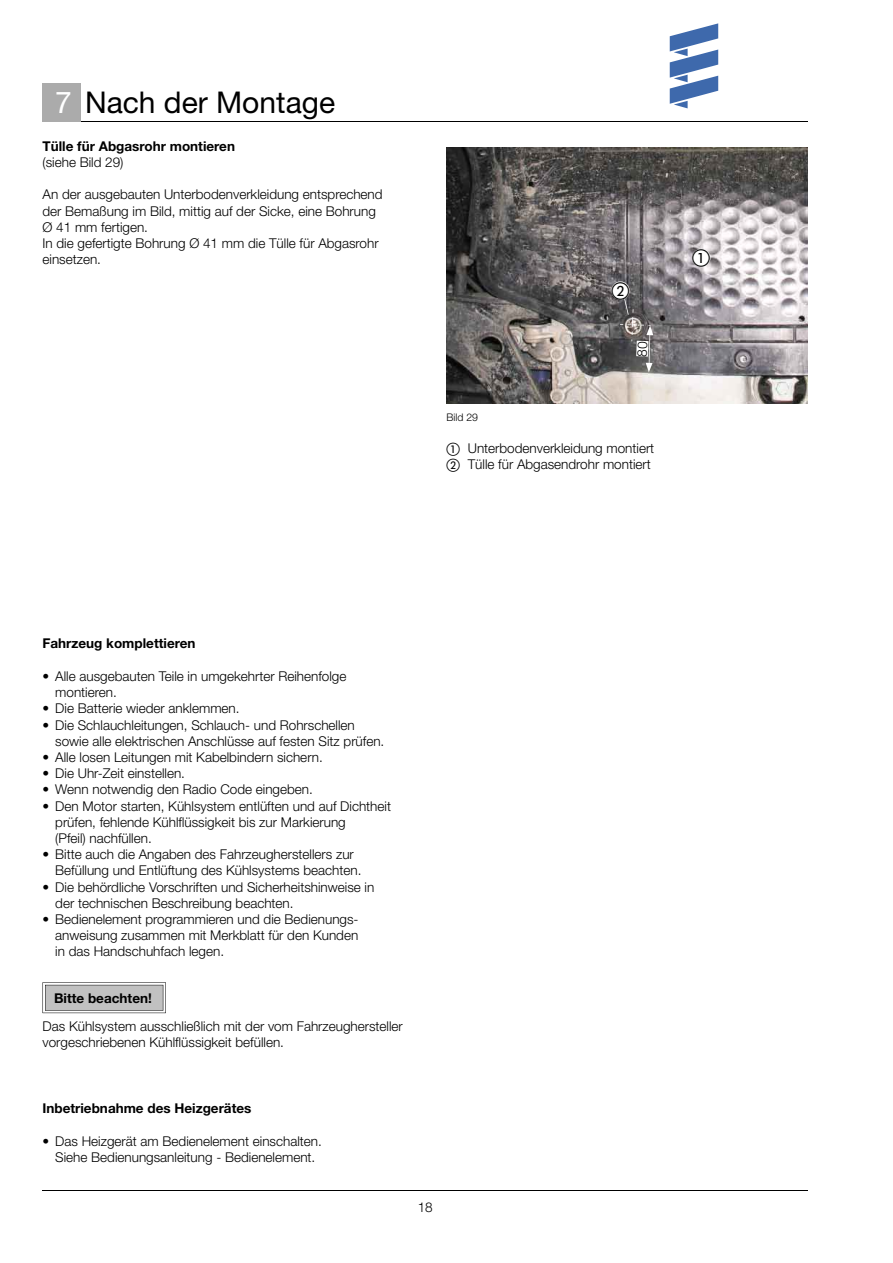
<style>
.page{position:relative;width:893px;height:1263px;background:#fff}
.page>*{position:absolute;margin:0;border:0;box-sizing:border-box;transform-origin:0 0}
.t1{font:30px "Helvetica Neue LT";color:#000}
.t2{font:300 13.5px/16.2px "Helvetica Neue LT";color:#000}
.t3{font:700 13.5px "Helvetica Neue LT";color:#000}
.t4{font:300 10.5px "Helvetica Neue LT";color:#000}
.s1{color:#fff}
</style>
<div class="page">
<hr style="left:43px;top:121px;width:765px;height:1px;background:#000">
<hr style="left:43px;top:1190px;width:765px;height:1px;background:#000">
<div style="left:43px;top:83px;width:38px;height:38px;background:#ababab"></div>
<svg style="left:670px;top:23px;width:48px;height:85px"></svg>
<svg style="left:43px;top:982px;width:123px;height:31px;background:#bdbdbd"></svg>
<img style="left:446px;top:147px;width:362px;height:257px">
<svg style="left:611px;top:281px;width:19px;height:19px"></svg>
<svg style="left:692px;top:249px;width:18px;height:18px"></svg>
<svg style="left:612px;top:282px;width:41px;height:90px;background:#777576"></svg>
<h1 class="t1" style="left:55px;top:84px;width:281px"><span class="s1">7</span> Nach der Montage</h1>
<p class="t3" style="left:43px;top:138px;width:194px">Tülle für Abgasrohr montieren</p>
<p class="t2" style="left:43px;top:154px;width:83px">(siehe Bild 29)</p>
<p class="t2" style="left:43px;top:186px;width:342px">An der ausgebauten Unterbodenverkleidung entsprechend der Bemaßung im Bild, mittig auf der Sicke, eine Bohrung Ø 41 mm fertigen.<br>In die gefertigte Bohrung Ø 41 mm die Tülle für Abgasrohr einsetzen.</p>
<p class="t4" style="left:446px;top:411px;width:33px">Bild 29</p>
<p class="t2" style="left:468px;top:440px;width:188px">Unterbodenverkleidung montiert<br>Tülle für Abgasendrohr montiert</p>
<p class="t3" style="left:43px;top:635px;width:154px">Fahrzeug komplettieren</p>
<p class="t2" style="left:55px;top:668px;width:293px;text-indent:-13px">• Alle ausgebauten Teile in umgekehrter Reihenfolge montieren.</p>
<p class="t2" style="left:43px;top:700px;width:199px">• Die Batterie wieder anklemmen.</p>
<p class="t2" style="left:55px;top:716px;width:331px;text-indent:-13px">• Die Schlauchleitungen, Schlauch- und Rohrschellen sowie alle elektrischen Anschlüsse auf festen Sitz prüfen.</p>
<p class="t2" style="left:43px;top:749px;width:282px">• Alle losen Leitungen mit Kabelbindern sichern.</p>
<p class="t2" style="left:43px;top:765px;width:144px">• Die Uhr-Zeit einstellen.</p>
<p class="t2" style="left:43px;top:781px;width:272px">• Wenn notwendig den Radio Code eingeben.</p>
<p class="t2" style="left:55px;top:797px;width:337px;text-indent:-13px">• Den Motor starten, Kühlsystem entlüften und auf Dichtheit prüfen, fehlende Kühlflüssigkeit bis zur Markierung<br>(Pfeil) nachfüllen.</p>
<p class="t2" style="left:55px;top:846px;width:308px;text-indent:-13px">• Bitte auch die Angaben des Fahrzeugherstellers zur<br>Befüllung und Entlüftung des Kühlsystems beachten.</p>
<p class="t2" style="left:55px;top:878px;width:321px;text-indent:-13px">• Die behördliche Vorschriften und Sicherheitshinweise in der technischen Beschreibung beachten.</p>
<p class="t2" style="left:55px;top:911px;width:305px;text-align:justify;text-indent:-13px">• Bedienelement programmieren und die Bedienungs&shy;anweisung zusammen mit Merkblatt für den Kunden in das Handschuhfach legen.</p>
<p class="t3" style="left:54px;top:990px;width:99px">Bitte beachten!</p>
<p class="t2" style="left:43px;top:1018px;width:362px">Das Kühlsystem ausschließlich mit der vom Fahrzeughersteller vorgeschriebenen Kühlflüssigkeit befüllen.</p>
<p class="t3" style="left:43px;top:1100px;width:210px">Inbetriebnahme des Heizgerätes</p>
<p class="t2" style="left:43px;top:1132px;width:281px;text-align:center">• Das Heizgerät am Bedienelement einschalten.<br>Siehe Bedienungsanleitung - Bedienelement.</p>
<p class="t2" style="left:418px;top:1198px;width:17px">18</p>
</div>
